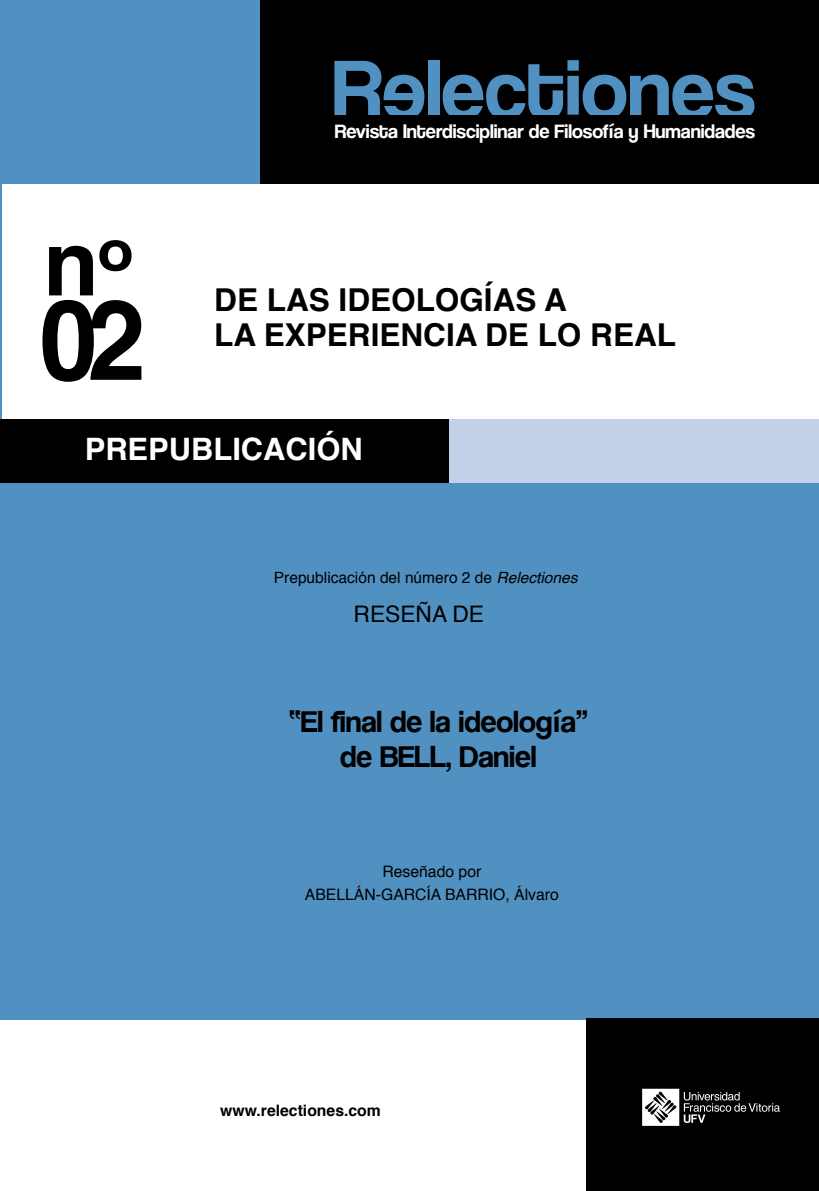
<style>
.page{position:relative;width:819px;height:1191px;background:#fff}
.page>*{position:absolute;margin:0;border:0;box-sizing:border-box;transform-origin:0 0}
.t1{font:700 112px "Helvetica";color:#000;scale:.94 1}
.t2{font:700 91px "Helvetica";color:#000}
.t3{font:700 31.5px/35px "Helvetica";color:#000}
.t4{font:31.5px/35px "Coolvetica Rg";color:#000;text-align:center}
.t5{font:700 30.8px "Helvetica";color:#fff}
.t6{font:22.75px "Helvetica";color:#000}
.t7{font:20.3px "Coolvetica Rg";color:#fff}
.t8{font:15.75px/22.8px "Helvetica";color:#000;text-align:center}
.t9{font:700 15.75px "Helvetica";color:#000}
.t10{font:15.58px "Helvetica";color:#000}
.s1{font-style:italic}
</style>
<div class="page">
<div style="left:0;top:0;width:819px;height:1020px;background:#5091c1"></div>
<div style="left:260px;top:0;width:559px;height:184px;background:#000"></div>
<svg style="left:334px;top:61px;width:90px;height:54px"></svg>
<div style="left:428px;top:60px;width:11px;height:55px;background:#5091c1"></div>
<svg style="left:442px;top:60px;width:312px;height:55px"></svg>
<div style="left:2px;top:184px;width:817px;height:235px;background:#fff"></div>
<div style="left:0;top:419px;width:470px;height:64px;background:#000"></div>
<div style="left:449px;top:419px;width:370px;height:64px;background:#c2d1e7"></div>
<div style="left:586px;top:1018px;width:233px;height:173px;background:#000"></div>
<svg style="left:642px;top:1088px;width:37px;height:37px"></svg>
<svg style="left:645px;top:1091px;width:31px;height:32px"></svg>
<svg style="left:683px;top:1092px;width:96px;height:31px"></svg>
<h2 class="t2" style="left:43px;top:196px;width:90px">nº</h2>
<h1 class="t1" style="left:39px;top:250px;width:115px">02</h1>
<p class="t7" style="left:335px;top:120px;width:422px">Revista Interdisciplinar de Filosofía y Humanidades</p>
<h3 class="t3" style="left:214px;top:282px;width:463px">DE LAS IDEOLOGÍAS A<br>LA EXPERIENCIA DE LO REAL</h3>
<h3 class="t5" style="left:85px;top:424px;width:279px">PREPUBLICACIÓN</h3>
<p class="t10" style="left:274px;top:566px;width:305px">Prepublicación del número 2 de <span class="s1">Relectiones</span></p>
<p class="t6" style="left:353px;top:596px;width:132px">RESEÑA DE</p>
<h3 class="t4" style="left:289px;top:703px;width:300px">“El final de la ideología” de BELL, Daniel</h3>
<p class="t8" style="left:305px;top:861px;width:255px">Reseñado por<br>ABELLÁN-GARCÍA BARRIO, Álvaro</p>
<p class="t9" style="left:220px;top:1097px;width:162px">www.relectiones.com</p>
</div>
